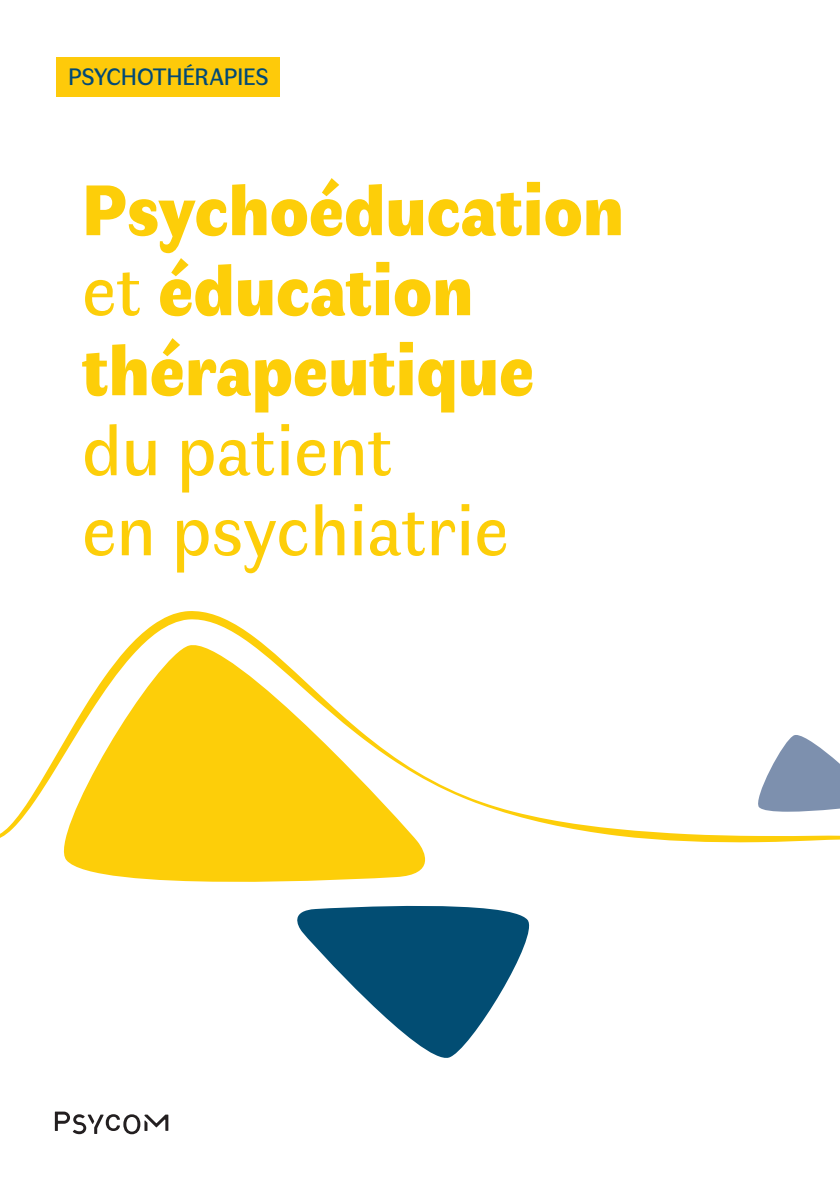
<style>
.page{position:relative;width:840px;height:1191px;background:#fff}
.page>*{position:absolute;margin:0;border:0;box-sizing:border-box;transform-origin:0 0}
.t1{font:900 72px/80px "Faune Display";color:#fdce09}
.t2{font:72px/80px "Faune Text";color:#fdce09}
.t3{font:24px "Faune Text";letter-spacing:-.015em;color:#014976}
.s1{font-family:"Faune Text";font-weight:400}
</style>
<div class="page">
<svg style="left:55px;top:1111px;width:113px;height:23px"></svg>
<svg style="left:63px;top:842px;width:363px;height:40px;background:#fdd322"></svg>
<svg style="left:297px;top:905px;width:233px;height:153px;fill:#024d73"></svg>
<svg style="left:0;top:611px;width:839px;height:231px"></svg>
<div style="left:57px;top:57px;width:223px;height:39px;background:#feca0a"></div>
<p class="t3" style="left:68px;top:61px;width:202px">PSYCHOTHÉRAPIES</p>
<p class="t1" style="left:82px;top:165px;width:543px">Psychoéducation <span class="s1">et</span> éducation thérapeutique</p>
<p class="t2" style="left:82px;top:408px;width:428px">du patient<br>en psychiatrie</p>
</div>
